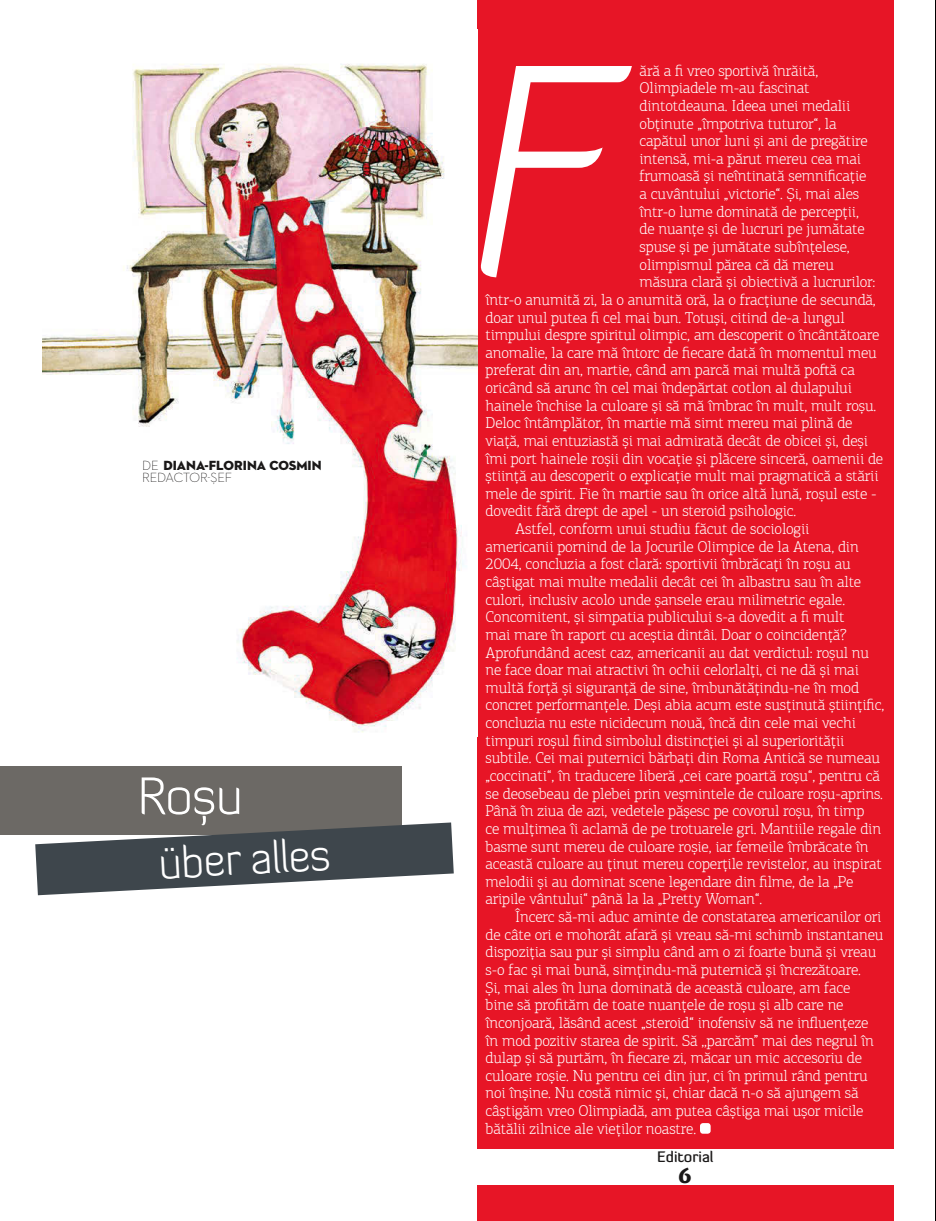
<style>
.page{position:relative;width:936px;height:1221px;background:#fff}
.page>*{position:absolute;margin:0;border:0;box-sizing:border-box;transform-origin:0 0}
.t1{font:italic 300 300px "Diavlo";color:#fff}
.Titlu_subtire{font:300 52.5px "Diavlo";color:#fff}
.Titlu_subtire-2{font:300 45px "Diavlo";color:#fff}
.t2{font:900 21px "PF Agora Serif Pro";color:#1a1818}
.Body_text_2{font:300 15.75px/17.5px "PF Agora Slab Pro";letter-spacing:-.01em;color:#fff}
.t3{font:500 15px "Diavlo";color:#1a1818}
.Body_caseta{font:13.5px "Neutraface 2 Display Titling";color:#1a1818}
.Body_caseta-2{font:300 13.5px "Neutraface 2 Display";color:#1a1818}
.s1{font-family:"Neutraface 2 Display";font-weight:300}
</style>
<div class="page">
<div style="left:0;top:766px;width:401px;height:68px;background:#6c6965"></div>
<div style="left:477px;top:0;width:416px;height:1148px;background:#e71526"></div>
<div style="left:477px;top:1185px;width:416px;height:35px;background:#e71526"></div>
<div style="left:700px;top:1122px;width:10px;height:11px;background:#fff;border-radius:3px"></div>
<img style="left:935px;top:0;width:1px;height:1220px">
<img style="left:43px;top:64px;width:434px;height:669px">
<svg style="left:35px;top:822px;width:419px;height:73px"></svg>
<p class="Body_caseta" style="left:142px;top:456px;width:181px"><span class="s1">DE</span> DIANA-FLORINA COSMIN</p>
<p class="Body_caseta-2" style="left:142px;top:470px;width:92px">REDACTOR-ȘEF</p>
<p class="Titlu_subtire" style="left:137px;top:763px;width:107px">Roșu</p>
<p class="Titlu_subtire-2" style="left:157px;top:835px;width:174px;rotate:-3deg">über alles</p>
<p class="Body_text_2" style="left:639px;top:62px;width:180px">ără a fi vreo sportivă înrăită,</p>
<p class="Body_text_2" style="left:639px;top:79px;width:172px">Olimpiadele m-au fascinat</p>
<p class="Body_text_2" style="left:639px;top:97px;width:212px">dintotdeauna. Ideea unei medalii</p>
<p class="Body_text_2" style="left:639px;top:114px;width:198px">obținute „împotriva tuturor“, la</p>
<p class="Body_text_2" style="left:639px;top:132px;width:230px">capătul unor luni și ani de pregătire</p>
<p class="Body_text_2" style="left:639px;top:150px;width:223px">intensă, mi-a părut mereu cea mai</p>
<p class="Body_text_2" style="left:639px;top:167px;width:228px">frumoasă și neîntinată semnificație</p>
<p class="Body_text_2" style="left:639px;top:185px;width:221px">a cuvântului „victorie“. Și, mai ales</p>
<p class="Body_text_2" style="left:639px;top:203px;width:221px">într-o lume dominată de percepții,</p>
<p class="Body_text_2" style="left:639px;top:220px;width:226px">de nuanțe și de lucruri pe jumătate</p>
<p class="Body_text_2" style="left:639px;top:238px;width:212px">spuse și pe jumătate subînțelese,</p>
<p class="Body_text_2" style="left:639px;top:255px;width:196px">olimpismul părea că dă mereu</p>
<p class="Body_text_2" style="left:639px;top:273px;width:237px">măsura clară și obiectivă a lucrurilor:</p>
<p class="Body_text_2" style="left:485px;top:291px;width:392px">într-o anumită zi, la o anumită oră, la o fracțiune de secundă,</p>
<p class="Body_text_2" style="left:485px;top:308px;width:360px">doar unul putea fi cel mai bun. Totuși, citind de-a lungul</p>
<p class="Body_text_2" style="left:485px;top:326px;width:395px">timpului despre spiritul olimpic, am descoperit o încântătoare</p>
<p class="Body_text_2" style="left:485px;top:344px;width:393px">anomalie, la care mă întorc de fiecare dată în momentul meu</p>
<p class="Body_text_2" style="left:485px;top:361px;width:371px">preferat din an, martie, când am parcă mai multă poftă ca</p>
<p class="Body_text_2" style="left:485px;top:379px;width:368px">oricând să arunc în cel mai îndepărtat cotlon al dulapului</p>
<p class="Body_text_2" style="left:485px;top:396px;width:392px">hainele închise la culoare și să mă îmbrac în mult, mult roșu.</p>
<p class="Body_text_2" style="left:485px;top:414px;width:368px">Deloc întâmplător, în martie mă simt mereu mai plină de</p>
<p class="Body_text_2" style="left:485px;top:432px;width:384px">viață, mai entuziastă și mai admirată decât de obicei și, deși</p>
<p class="Body_text_2" style="left:485px;top:449px;width:399px">îmi port hainele roșii din vocație și plăcere sinceră, oamenii de</p>
<p class="Body_text_2" style="left:485px;top:467px;width:394px">știință au descoperit o explicație mult mai pragmatică a stării</p>
<p class="Body_text_2" style="left:485px;top:485px;width:393px">mele de spirit. Fie în martie sau în orice altă lună, roșul este -</p>
<p class="Body_text_2" style="left:485px;top:502px;width:312px">dovedit fără drept de apel - un steroid psihologic.</p>
<p class="Body_text_2" style="left:485px;top:520px;width:400px;text-indent:30px">Astfel, conform unui studiu făcut de sociologii<br>americanii pornind de la Jocurile Olimpice de la Atena, din 2004, concluzia a fost clară: sportivii îmbrăcați în roșu au câștigat mai multe medalii decât cei în albastru sau în alte culori, inclusiv acolo unde șansele erau milimetric egale.<br>Concomitent, și simpatia publicului s-a dovedit a fi mult<br>mai mare în raport cu aceștia dintâi. Doar o coincidență?<br>Aprofundând acest caz, americanii au dat verdictul: roșul nu ne face doar mai atractivi în ochii celorlalți, ci ne dă și mai multă forță și siguranță de sine, îmbunătățindu-ne în mod concret performanțele. Deși abia acum este susținută științific, concluzia nu este nicidecum nouă, încă din cele mai vechi timpuri roșul fiind simbolul distincției și al superiorității subtile. Cei mai puternici bărbați din Roma Antică se numeau „coccinati“, în traducere liberă „cei care poartă roșu“, pentru că se deosebeau de plebei prin veșmintele de culoare roșu-aprins.<br>Până în ziua de azi, vedetele pășesc pe covorul roșu, în timp<br>ce mulțimea îi aclamă de pe trotuarele gri. Mantiile regale din basme sunt mereu de culoare roșie, iar femeile îmbrăcate în această culoare au ținut mereu coperțile revistelor, au inspirat melodii și au dominat scene legendare din filme, de la „Pe aripile vântului“ până la la „Pretty Woman“.</p>
<p class="Body_text_2" style="left:485px;top:908px;width:399px;text-indent:30px">Încerc să-mi aduc aminte de constatarea americanilor ori de câte ori e mohorât afară și vreau să-mi schimb instantaneu dispoziția sau pur și simplu când am o zi foarte bună și vreau s-o fac și mai bună, simțindu-mă puternică și încrezătoare.<br>Și, mai ales în luna dominată de această culoare, am face<br>bine să profităm de toate nuanțele de roșu și alb care ne înconjoară, lăsând acest „steroid“ inofensiv să ne influențeze în mod pozitiv starea de spirit. Să ,,parcăm” mai des negrul în dulap și să purtăm, în fiecare zi, măcar un mic accesoriu de culoare roșie. Nu pentru cei din jur, ci în primul rând pentru noi înșine. Nu costă nimic și, chiar dacă n-o să ajungem să câștigăm vreo Olimpiadă, am putea câștiga mai ușor micile bătălii zilnice ale vieților noastre.</p>
<p class="t1" style="left:454px;top:-15px;width:209px">F</p>
<p class="t3" style="left:657px;top:1147px;width:58px">Editorial</p>
<p class="t2" style="left:678px;top:1162px;width:15px">6</p>
</div>
